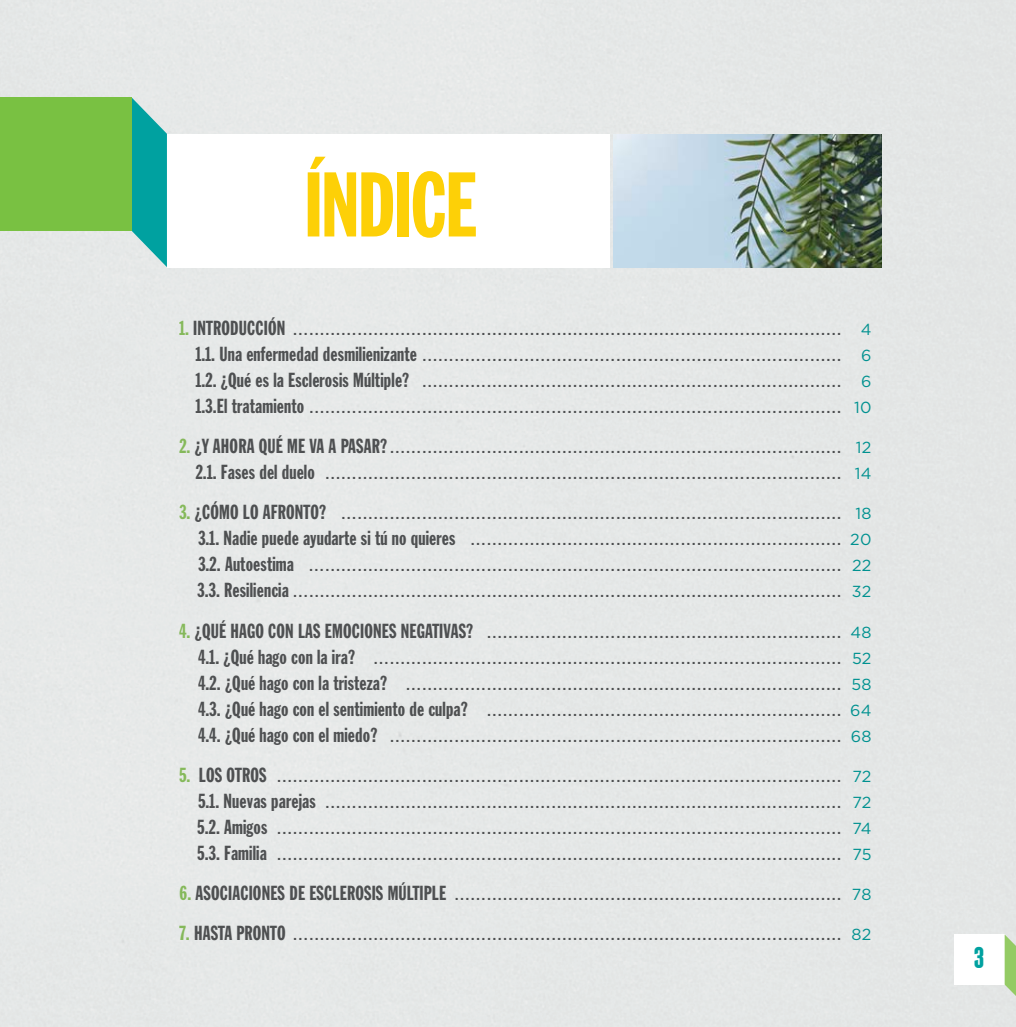
<style>
.page{position:relative;width:1016px;height:1027px;background:#fff}
.page>*{position:absolute;margin:0;border:0;box-sizing:border-box;transform-origin:0 0}
.t1{font:90px "Franklin Gothic Extra Cond";letter-spacing:-.02em;color:#fdd007}
.Headline_L{font:700 30px "Franchise";color:#00a1a0}
.t2{font:20px/26px "Franklin Gothic Extra Cond";letter-spacing:.01em;color:#57585a}
.t3{font:16px/26px "Franklin Gothic Extra Cond";color:#57585a}
.s1{font-size:20px;color:#94cb64}
.s2{font-size:20px}
.s3{font-family:"Gotham";color:#00a1a0}
.s4{font-size:16px}
.s5{font-family:"Gotham";font-size:16px;color:#00a1a0}
.s6{color:#94cb64}
</style>
<div class="page">
<div style="left:0;top:0;width:1016px;height:1026px;background:#e5e8e8"></div>
<img style="left:614px;top:134px;width:267px;height:133px">
<div style="left:167px;top:134px;width:443px;height:133px;background:#fff"></div>
<svg style="left:131px;top:97px;width:36px;height:170px"></svg>
<div style="left:0;top:97px;width:131px;height:133px;background:#79c142"></div>
<div style="left:954px;top:934px;width:51px;height:50px;background:#fff"></div>
<svg style="left:1005px;top:934px;width:11px;height:85px"></svg>
<p class="t1" style="left:304px;top:157px;width:174px">ÍNDICE</p>
<p class="t3" style="left:179px;top:316px;width:694px"><span class="s1">1.</span> <span class="s2">INTRODUCCIÓN</span> ………………………………………………………………………………………… <span class="s3">4</span></p>
<p class="t2" style="left:196px;top:341px;width:677px">1.1. Una enfermedad desmilienizante <span class="s4">……………………………………………………………………</span> <span class="s5">6<br></span>1.2. ¿Qué es la Esclerosis Múltiple? <span class="s4">……………………………………………………………………</span> <span class="s5">6</span></p>
<p class="t3" style="left:196px;top:394px;width:677px"><span class="s2">1.3.El tratamiento</span> ……………………………………………………………………………………… <span class="s3">10</span></p>
<p class="t3" style="left:179px;top:434px;width:694px;text-align:right"><span class="s1">2.</span> <span class="s2">¿Y AHORA QUÉ ME VA A PASAR?</span>………………………………………………………………………… <span class="s3">12<br></span><span class="s2">2.1. Fases del duelo</span> …………………………………………………………………………………… <span class="s3">14</span></p>
<p class="t3" style="left:179px;top:500px;width:694px"><span class="s1">3.</span> <span class="s2">¿CÓMO LO AFRONTO?</span> ………………………………………………………………………………… <span class="s3">18</span></p>
<p class="t2" style="left:198px;top:525px;width:675px">3.1. Nadie puede ayudarte si tú no quieres <span class="s4">……………………………………………………………</span> <span class="s5">20</span></p>
<p class="t3" style="left:197px;top:552px;width:675px"><span class="s2">3.2. Autoestima</span> ……………………………………………………………………………………… <span class="s3">22<br></span><span class="s2">3.3. Resiliencia</span> ………………………………………………………………………………………… <span class="s3">32</span></p>
<p class="t2" style="left:179px;top:617px;width:694px"><span class="s6">4.</span> ¿QUÉ HAGO CON LAS EMOCIONES NEGATIVAS? <span class="s4">…………………………………………………………</span> <span class="s5">48</span></p>
<p class="t3" style="left:198px;top:644px;width:675px"><span class="s2">4.1. ¿Qué hago con la ira?</span> …………………………………………………………………………… <span class="s3">52<br></span><span class="s2">4.2. ¿Qué hago con la tristeza?</span> ……………………………………………………………………… <span class="s3">58</span></p>
<p class="t2" style="left:198px;top:695px;width:675px">4.3. ¿Qué hago con el sentimiento de culpa? <span class="s4">…………………………………………………………</span> <span class="s5">64</span></p>
<p class="t3" style="left:198px;top:722px;width:675px"><span class="s2">4.4. ¿Qué hago con el miedo?</span> ………………………………………………………………………… <span class="s3">68</span></p>
<p class="t3" style="left:197px;top:763px;width:675px;text-align:justify;text-indent:-18px"><span class="s1">5.</span> <span class="s2">LOS OTROS</span> …………………………………………………………………………………………… <span class="s3">72<br></span><span class="s2">5.1. Nuevas parejas</span> …………………………………………………………………………………… <span class="s3">72<br></span><span class="s2">5.2. Amigos</span> …………………………………………………………………………………………… <span class="s3">74<br></span><span class="s2">5.3. Familia</span> …………………………………………………………………………………………… <span class="s3">75</span></p>
<p class="t2" style="left:179px;top:879px;width:694px"><span class="s6">6.</span> ASOCIACIONES DE ESCLEROSIS MÚLTIPLE <span class="s4">………………………………………………………………</span> <span class="s5">78</span></p>
<p class="t3" style="left:179px;top:921px;width:694px"><span class="s1">7.</span> <span class="s2">HASTA PRONTO</span> ………………………………………………………………………………………… <span class="s3">82</span></p>
<p class="Headline_L" style="left:973px;top:943px;width:13px">3</p>
</div>
